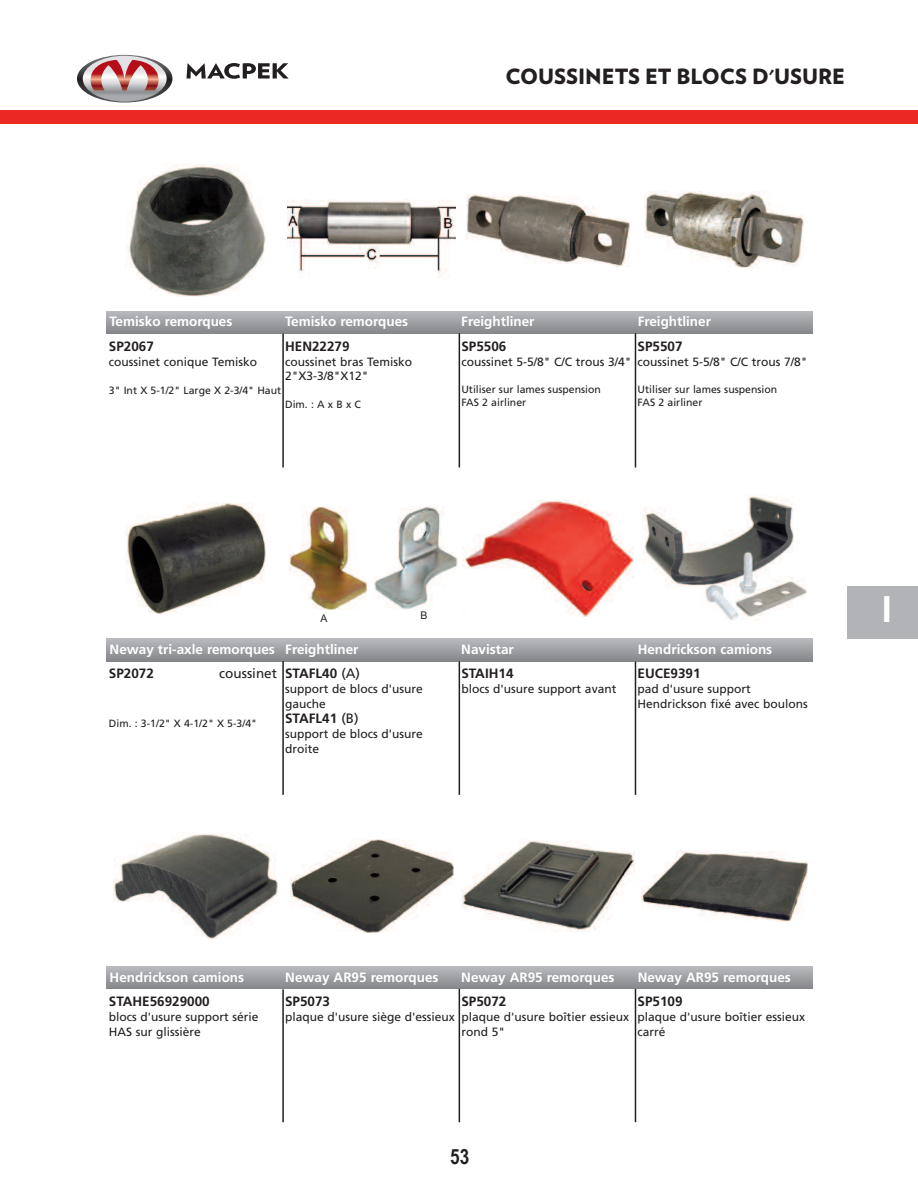
<style>
.page{position:relative;width:918px;height:1188px;background:#fff}
.page>*{position:absolute;margin:0;border:0;box-sizing:border-box;transform-origin:0 0}
.t1{font:700 36px "Arial";color:#fff}
.t2{font:900 21px "Verlag";color:#231f20}
.t3{font:700 21px "Arial Narrow";color:#231f20}
.t4{font:700 13.5px "Frutiger";color:#fff}
.t5{font:700 13.5px "Frutiger";color:#231f20}
.t6{font:13.5px "Frutiger";color:#231f20}
.t7{font:12px/14.4px "Frutiger";color:#231f20}
.t8{font:10.5px/12.6px "Frutiger";color:#231f20}
.t9{font:10.5px "Frutiger";letter-spacing:.305em;color:#231f20}
.t10{font:10.5px "Arial";color:#231f20}
.s1{font-weight:400}
</style>
<div class="page">
<img style="left:125px;top:164px;width:141px;height:133px">
<img style="left:288px;top:199px;width:168px;height:79px">
<img style="left:467px;top:194px;width:162px;height:72px">
<img style="left:645px;top:192px;width:159px;height:77px">
<div style="left:107px;top:311px;width:706px;height:22px;background:linear-gradient(to bottom,#b8b9bd,#888a8e)"></div>
<img style="left:126px;top:503px;width:139px;height:111px">
<img style="left:289px;top:507px;width:77px;height:102px">
<img style="left:375px;top:506px;width:82px;height:104px">
<img style="left:462px;top:499px;width:172px;height:118px">
<img style="left:642px;top:496px;width:164px;height:125px">
<div style="left:107px;top:639px;width:706px;height:22px;background:linear-gradient(to bottom,#b7b8bc,#888a8d)"></div>
<img style="left:114px;top:833px;width:163px;height:106px">
<img style="left:290px;top:839px;width:163px;height:93px">
<img style="left:462px;top:840px;width:172px;height:92px">
<img style="left:641px;top:850px;width:166px;height:71px">
<div style="left:107px;top:967px;width:706px;height:22px;background:linear-gradient(to bottom,#b8b8bd,#87898c)"></div>
<hr style="left:282px;top:334px;width:2px;height:134px;background:#231f20">
<hr style="left:459px;top:333px;width:1px;height:135px;background:#231f20">
<hr style="left:635px;top:333px;width:1px;height:135px;background:#231f20">
<hr style="left:282px;top:661px;width:2px;height:134px;background:#231f20">
<hr style="left:459px;top:662px;width:1px;height:133px;background:#231f20">
<hr style="left:635px;top:662px;width:1px;height:133px;background:#231f20">
<hr style="left:282px;top:989px;width:2px;height:133px;background:#231f20">
<hr style="left:459px;top:989px;width:1px;height:133px;background:#231f20">
<hr style="left:635px;top:989px;width:1px;height:133px;background:#231f20">
<svg style="left:77px;top:55px;width:95px;height:48px"></svg>
<svg style="left:186px;top:63px;width:103px;height:16px"></svg>
<div style="left:0;top:110px;width:918px;height:13px;background:#ea2924"></div>
<div style="left:847px;top:586px;width:71px;height:53px;background:#b2b3b7"></div>
<h2 class="t2" style="left:505px;top:69px;width:341px">COUSSINETS ET BLOCS D'USURE</h2>
<p class="t4" style="left:110px;top:316px;width:124px">Temisko remorques</p>
<p class="t4" style="left:285px;top:316px;width:124px">Temisko remorques</p>
<p class="t4" style="left:461px;top:316px;width:75px">Freightliner</p>
<p class="t4" style="left:638px;top:316px;width:75px">Freightliner</p>
<p class="t5" style="left:109px;top:341px;width:47px">SP2067</p>
<p class="t7" style="left:109px;top:355px;width:150px">coussinet conique Temisko</p>
<p class="t8" style="left:109px;top:385px;width:174px">3" Int X 5-1/2" Large X 2-3/4" Haut</p>
<p class="t5" style="left:285px;top:341px;width:66px">HEN22279</p>
<p class="t7" style="left:285px;top:355px;width:129px">coussinet bras Temisko<br>2"X3-3/8"X12"</p>
<p class="t9" style="left:285px;top:400px;width:77px">Dim.:AxBxC</p>
<p class="t5" style="left:461px;top:341px;width:47px">SP5506</p>
<p class="t7" style="left:461px;top:355px;width:172px">coussinet 5-5/8" C/C trous 3/4"</p>
<p class="t8" style="left:461px;top:384px;width:141px">Utiliser sur lames suspension<br>FAS 2 airliner</p>
<p class="t5" style="left:638px;top:341px;width:47px">SP5507</p>
<p class="t7" style="left:638px;top:355px;width:172px">coussinet 5-5/8" C/C trous 7/8"</p>
<p class="t8" style="left:638px;top:384px;width:141px">Utiliser sur lames suspension<br>FAS 2 airliner</p>
<p class="t10" style="left:320px;top:612px;width:9px">A</p>
<p class="t10" style="left:420px;top:610px;width:9px">B</p>
<p class="t4" style="left:110px;top:644px;width:250px">Neway tri-axle remorques Freightliner</p>
<p class="t4" style="left:461px;top:644px;width:54px">Navistar</p>
<p class="t4" style="left:638px;top:644px;width:136px">Hendrickson camions</p>
<p class="t5" style="left:109px;top:668px;width:47px">SP2072</p>
<p class="t6" style="left:219px;top:668px;width:59px">coussinet</p>
<p class="t8" style="left:109px;top:718px;width:150px">Dim. : 3-1/2" X 4-1/2" X 5-3/4"</p>
<p class="t5" style="left:285px;top:668px;width:77px">STAFL40 <span class="s1">(A)</span></p>
<p class="t7" style="left:285px;top:683px;width:139px">support de blocs d'usure gauche</p>
<p class="t5" style="left:285px;top:713px;width:75px">STAFL41 <span class="s1">(B)</span></p>
<p class="t7" style="left:285px;top:728px;width:139px">support de blocs d'usure droite</p>
<p class="t5" style="left:461px;top:668px;width:54px">STAIH14</p>
<p class="t7" style="left:461px;top:683px;width:156px">blocs d'usure support avant</p>
<p class="t5" style="left:638px;top:668px;width:65px">EUCE9391</p>
<p class="t7" style="left:638px;top:683px;width:172px">pad d'usure support<br>Hendrickson fixé avec boulons</p>
<h1 class="t1" style="left:882px;top:589px;width:12px">I</h1>
<p class="t4" style="left:110px;top:971px;width:136px">Hendrickson camions</p>
<p class="t4" style="left:285px;top:971px;width:155px">Neway AR95 remorques</p>
<p class="t4" style="left:461px;top:971px;width:155px">Neway AR95 remorques</p>
<p class="t4" style="left:638px;top:971px;width:155px">Neway AR95 remorques</p>
<p class="t5" style="left:109px;top:996px;width:102px">STAHE56929000</p>
<p class="t7" style="left:109px;top:1011px;width:151px">blocs d'usure support série<br>HAS sur glissière</p>
<p class="t5" style="left:285px;top:996px;width:47px">SP5073</p>
<p class="t7" style="left:285px;top:1011px;width:171px">plaque d'usure siège d'essieux</p>
<p class="t5" style="left:461px;top:996px;width:47px">SP5072</p>
<p class="t7" style="left:461px;top:1011px;width:169px">plaque d'usure boîtier essieux rond 5"</p>
<p class="t5" style="left:638px;top:996px;width:47px">SP5109</p>
<p class="t7" style="left:638px;top:1011px;width:169px">plaque d'usure boîtier essieux carré</p>
<h2 class="t3" style="left:450px;top:1144px;width:21px">53</h2>
</div>
